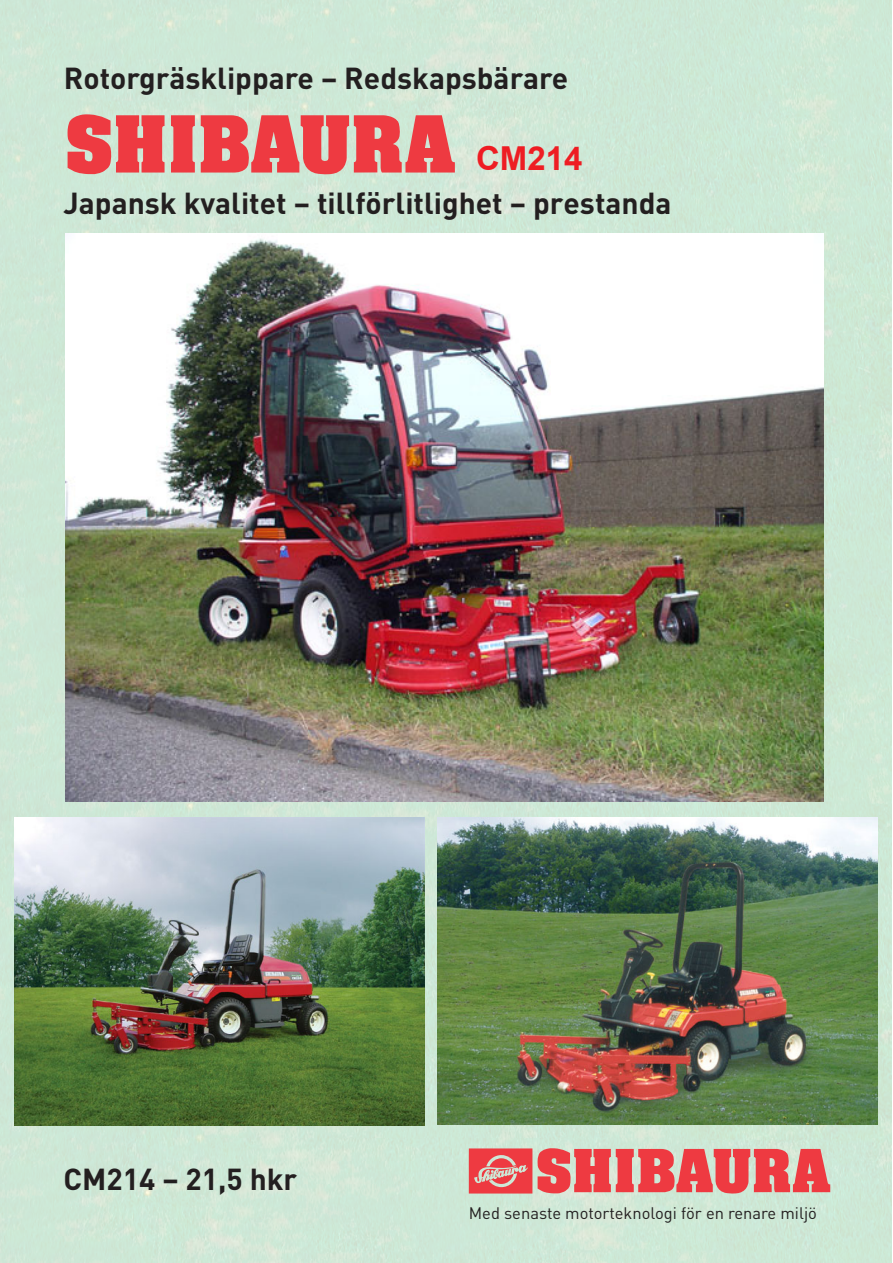
<style>
.page{position:relative;width:893px;height:1263px;background:#fff}
.page>*{position:absolute;margin:0;border:0;box-sizing:border-box;transform-origin:0 0}
.t1{font:700 33px "Arial";color:#ee1d23}
.t2{font:700 30px "DIN";color:#231f20}
.t3{font:16.5px "DIN";color:#231f20}
</style>
<div class="page">
<img style="left:0;top:0;width:892px;height:1263px">
<svg style="left:469px;top:1148px;width:361px;height:45px"></svg>
<svg style="left:67px;top:114px;width:98px;height:60px"></svg>
<svg style="left:171px;top:115px;width:24px;height:58px"></svg>
<svg style="left:201px;top:115px;width:254px;height:59px"></svg>
<img style="left:14px;top:818px;width:411px;height:307px">
<img style="left:437px;top:817px;width:441px;height:308px">
<img style="left:65px;top:234px;width:758px;height:567px">
<p class="t2" style="left:64px;top:58px;width:506px">Rotorgräsklippare – Redskapsbärare</p>
<p class="t1" style="left:476px;top:135px;width:108px">CM214</p>
<p class="t2" style="left:64px;top:183px;width:610px">Japansk kvalitet – tillförlitlighet – prestanda</p>
<p class="t2" style="left:64px;top:1159px;width:235px">CM214 – 21,5 hkr</p>
<p class="t3" style="left:469px;top:1203px;width:350px">Med senaste motorteknologi för en renare miljö</p>
</div>
